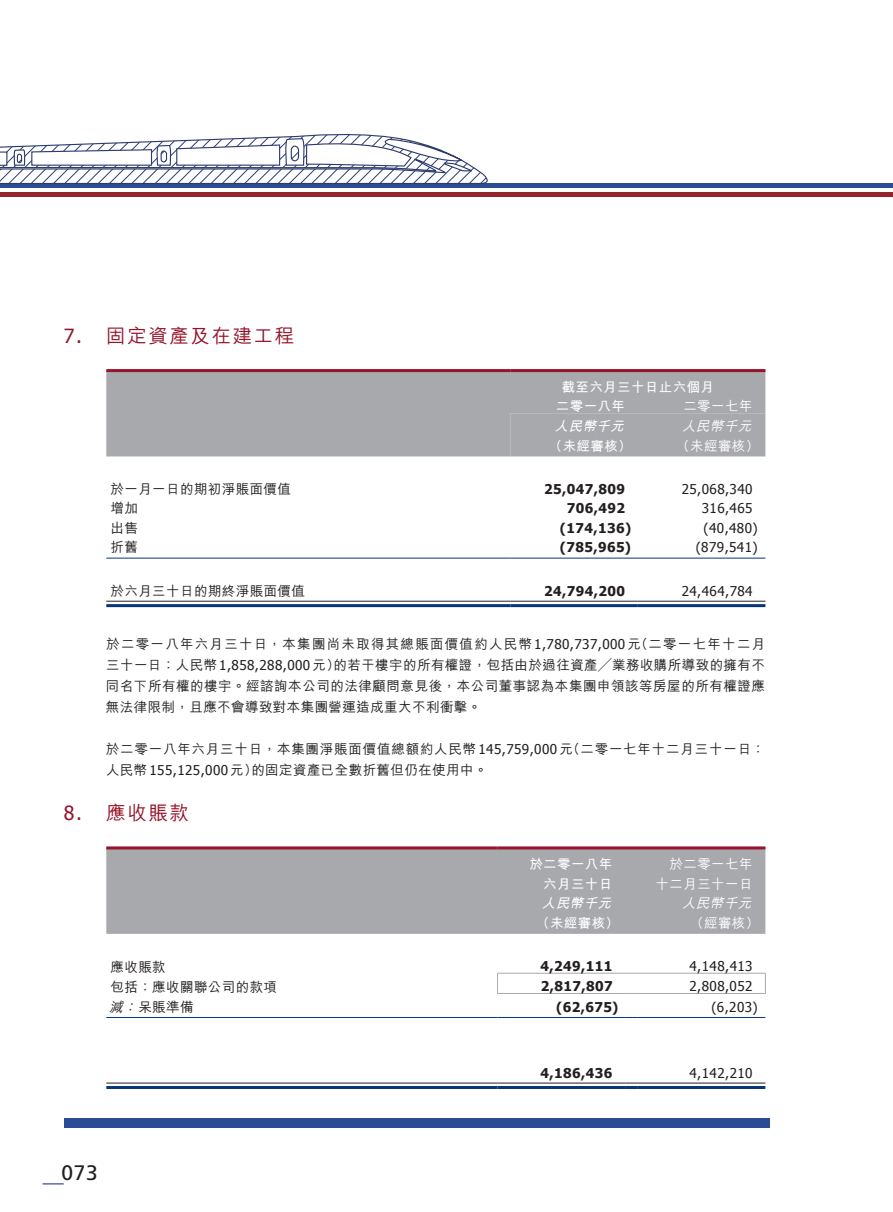
<style>
.page{position:relative;width:893px;height:1212px;background:#fff}
.page>*{position:absolute;margin:0;border:0;box-sizing:border-box;transform-origin:0 0}
.t1{font:21px "Frutiger";color:#231f20}
.t2{font:500 19.5px "M Hei HK";letter-spacing:.08em;color:#96132a}
.t3{font:19.5px "Tahoma";color:#96132a}
.t4{font:500 13.5px/21px "M Hei HK";letter-spacing:.04em;color:#231f20}
.t5{font:13.5px "Tahoma";letter-spacing:.03em;color:#231f20}
.t6{font:500 13.5px/21px "M Hei HK";letter-spacing:.095em;color:#231f20;text-align:right}
.t7{font:700 13.5px "Tahoma";letter-spacing:.03em;color:#231f20}
.t8{font:500 13.5px/21px "M Hei HK";letter-spacing:.06em;color:#231f20}
.t9{font:700 13.5px/19.5px "M Hei HK";letter-spacing:.03em;color:#fff;text-align:right}
.t10{font:500 13.5px/19.5px "M Hei HK";letter-spacing:.03em;color:#fff;text-align:right}
.t11{font:italic 500 13.5px "M Hei HK";color:#fff}
.t12{font:italic 700 13.5px "M Hei HK";color:#fff}
.t13{font:italic 500 13.5px "M Hei HK";color:#231f20}
.s1{font-family:"Tahoma";font-weight:400}
.s2{font-family:"M Hei HK";font-weight:500}
</style>
<div class="page">
<div style="left:65px;top:1118px;width:705px;height:9px;background:#2a4c95"></div>
<div style="left:0;top:183px;width:893px;height:5px;background:#2a4c95"></div>
<hr style="left:0;top:193px;width:893px;height:4px;background:#92262d">
<svg style="left:0;top:134px;width:488px;height:50px"></svg>
<svg style="left:43px;top:1183px;width:21px;height:1px"></svg>
<div style="left:106px;top:372px;width:659px;height:84px;background:#a8a9ad"></div>
<div style="left:510px;top:413px;width:255px;height:43px;background:#a8a9ad"></div>
<hr style="left:106px;top:369px;width:404px;height:3px;background:#96132a">
<hr style="left:510px;top:369px;width:255px;height:3px;background:#96132a">
<hr style="left:106px;top:558px;width:404px;height:1px;background:#08357c">
<hr style="left:510px;top:558px;width:128px;height:1px;background:#08357c">
<hr style="left:638px;top:558px;width:127px;height:1px;background:#08357c">
<hr style="left:106px;top:601px;width:404px;height:1px;background:#231f20">
<hr style="left:106px;top:604px;width:404px;height:3px;background:#08357c">
<hr style="left:510px;top:601px;width:128px;height:1px;background:#231f20">
<hr style="left:510px;top:604px;width:128px;height:3px;background:#08357c">
<hr style="left:638px;top:601px;width:127px;height:1px;background:#231f20">
<hr style="left:638px;top:604px;width:127px;height:3px;background:#08357c">
<div style="left:106px;top:849px;width:659px;height:85px;background:#a8a9ad"></div>
<hr style="left:497px;top:973px;width:128px;height:1px;background:#a8a9ad">
<svg style="left:497px;top:973px;width:1px;height:20px"></svg>
<svg style="left:625px;top:973px;width:13px;height:1px"></svg>
<hr style="left:638px;top:973px;width:128px;height:1px;background:#a8a9ad">
<svg style="left:765px;top:973px;width:1px;height:20px"></svg>
<hr style="left:497px;top:993px;width:128px;height:1px;background:#a8a9ad">
<svg style="left:625px;top:993px;width:13px;height:1px"></svg>
<hr style="left:638px;top:993px;width:128px;height:1px;background:#a8a9ad">
<hr style="left:106px;top:846px;width:391px;height:3px;background:#96132a">
<hr style="left:497px;top:846px;width:268px;height:3px;background:#96132a">
<hr style="left:106px;top:1017px;width:391px;height:1px;background:#08357c">
<hr style="left:497px;top:1017px;width:128px;height:1px;background:#08357c">
<svg style="left:625px;top:1017px;width:13px;height:1px"></svg>
<hr style="left:638px;top:1017px;width:127px;height:1px;background:#08357c">
<hr style="left:106px;top:1083px;width:391px;height:1px;background:#231f20">
<hr style="left:106px;top:1086px;width:391px;height:3px;background:#08357c">
<hr style="left:497px;top:1083px;width:128px;height:1px;background:#231f20">
<hr style="left:497px;top:1086px;width:128px;height:3px;background:#08357c">
<svg style="left:625px;top:1083px;width:13px;height:6px"></svg>
<hr style="left:638px;top:1083px;width:127px;height:1px;background:#231f20">
<hr style="left:638px;top:1086px;width:127px;height:3px;background:#08357c">
<h2 class="t3" style="left:64px;top:323px;width:20px">7.</h2>
<h2 class="t3" style="left:64px;top:800px;width:20px">8.</h2>
<h2 class="t2" style="left:106px;top:321px;width:190px">固定資產及在建工程</h2>
<p class="t9" style="left:562px;top:376px;width:154px">截至六月三十日止六個月</p>
<p class="t10" style="left:683px;top:396px;width:71px">二零一七年</p>
<p class="t9" style="left:556px;top:396px;width:71px">二零一八年</p>
<p class="t12" style="left:555px;top:416px;width:75px">人民幣千元</p>
<p class="t11" style="left:682px;top:416px;width:75px">人民幣千元</p>
<p class="t9" style="left:549px;top:435px;width:84px">（未經審核）</p>
<p class="t10" style="left:676px;top:435px;width:85px">（未經審核(</p>
<p class="t4" style="left:111px;top:477px;width:182px">於一月一日的期初淨賬面價值</p>
<p class="t7" style="left:544px;top:479px;width:82px">25,047,809</p>
<p class="t5" style="left:682px;top:480px;width:72px">25,068,340</p>
<p class="t4" style="left:110px;top:497px;width:29px">增加</p>
<p class="t7" style="left:567px;top:499px;width:60px">706,492</p>
<p class="t5" style="left:702px;top:499px;width:52px">316,465</p>
<p class="t4" style="left:110px;top:516px;width:29px">出售</p>
<p class="t7" style="left:560px;top:518px;width:73px">)174,136(</p>
<p class="t5" style="left:703px;top:519px;width:56px">)40,480(</p>
<p class="t4" style="left:110px;top:536px;width:29px">折舊</p>
<p class="t7" style="left:560px;top:538px;width:73px">)785,965(</p>
<p class="t5" style="left:696px;top:538px;width:64px">)879,541(</p>
<p class="t4" style="left:111px;top:579px;width:196px">於六月三十日的期終淨賬面價值</p>
<p class="t7" style="left:544px;top:581px;width:82px">24,794,200</p>
<p class="t5" style="left:682px;top:582px;width:72px">24,464,784</p>
<p class="t6" style="left:106px;top:633px;width:660px">於二零一八年六月三十日，本集團尚未取得其總賬面價值約人民幣<span class="s1">1,780,737,000</span> （元二零一七年十二月的若干樓宇的所有權證，包括由於過往資產╱業務收購所導致的擁有不</p>
<p class="t5" style="left:106px;top:656px;width:235px"><span class="s2">三十一日：人民幣</span>1,858,288,000<span class="s2">元）</span></p>
<p class="t4" style="left:106px;top:675px;width:661px">同名下所有權的樓宇。經諮詢本公司的法律顧問意見後，本公司董事認為本集團申領該等房屋的所有權證應無法律限制，且應不會導致對本集團營運造成重大不利衝擊。</p>
<p class="t8" style="left:251px;top:738px;width:515px;text-indent:-146px">於二零一八年六月三十日，本集團淨賬面價值總額約人民幣<span class="s1">145,759,000</span> （元二零一七年十二月三十一日：的固定資產已全數折舊但仍在使用中。</p>
<p class="t5" style="left:106px;top:761px;width:153px"><span class="s2">人民幣</span>155,125,000<span class="s2">元）</span></p>
<h2 class="t2" style="left:106px;top:799px;width:84px">應收賬款</h2>
<p class="t9" style="left:529px;top:854px;width:84px">於二零一八年六月三十日</p>
<p class="t10" style="left:656px;top:854px;width:99px">於二零一七年十二月三十一日</p>
<p class="t11" style="left:682px;top:893px;width:75px">人民幣千元</p>
<p class="t12" style="left:542px;top:893px;width:75px">人民幣千元</p>
<p class="t9" style="left:536px;top:912px;width:84px">（未經審核）</p>
<p class="t10" style="left:690px;top:912px;width:71px">（經審核(</p>
<p class="t4" style="left:111px;top:955px;width:57px">應收賬款</p>
<p class="t7" style="left:540px;top:957px;width:73px">4,249,111</p>
<p class="t5" style="left:689px;top:957px;width:65px">4,148,413</p>
<p class="t4" style="left:111px;top:975px;width:168px">包括：應收關聯公司的款項</p>
<p class="t7" style="left:541px;top:977px;width:73px">2,817,807</p>
<p class="t5" style="left:689px;top:977px;width:65px">2,808,052</p>
<p class="t4" style="left:138px;top:995px;width:57px">呆賬準備</p>
<p class="t13" style="left:109px;top:997px;width:20px">減</p>
<p class="t13" style="left:123px;top:997px;width:20px">：</p>
<p class="t7" style="left:556px;top:997px;width:64px">)62,675(</p>
<p class="t5" style="left:711px;top:998px;width:48px">)6,203(</p>
<p class="t7" style="left:541px;top:1063px;width:73px">4,186,436</p>
<p class="t5" style="left:689px;top:1064px;width:65px">4,142,210</p>
<h1 class="t1" style="left:62px;top:1160px;width:38px">073</h1>
</div>
